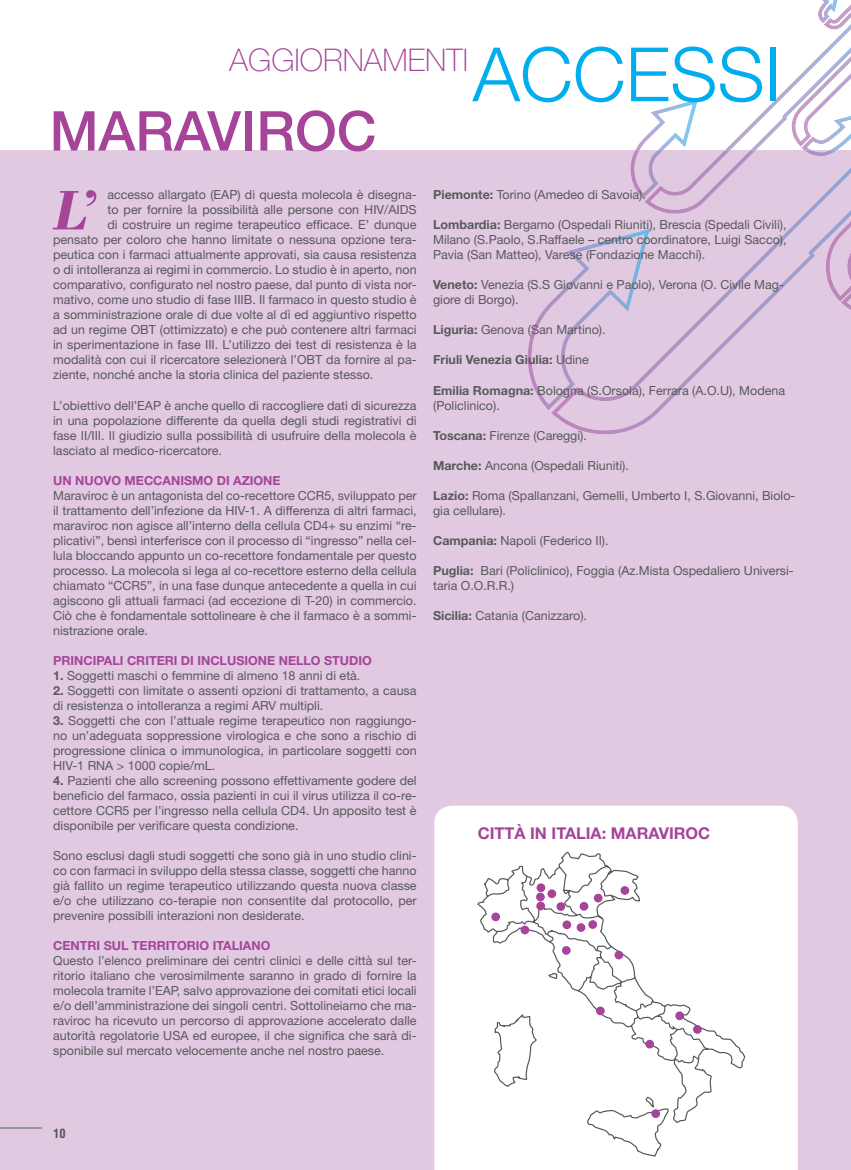
<style>
.page{position:relative;width:851px;height:1170px;background:#fff}
.page>*{position:absolute;margin:0;border:0;box-sizing:border-box;transform-origin:0 0}
.t1{font:300 75px "Helvetica Neue";color:#00aeef}
.t2{font:italic 700 57.38px "Bodoni";color:#a54499}
.t3{font:500 55px "Helvetica Neue";color:#a54499}
.t4{font:100 31.25px "Helvetica Neue";color:#a54499}
.t5{font:700 16.25px "Helvetica Neue";color:#a54499}
.t6{font:12.5px/15px "Helvetica Neue";color:#58595b;text-align:justify}
.t7{font:700 12.5px "Helvetica Neue";color:#a54499}
.t8{font:700 12.5px "Helvetica Neue";color:#58595b}
.t9{font:700 condensed 12.5px "Helvetica";color:#58595b}
.s1{font-weight:700}
.s2{font-weight:400}
</style>
<div class="page">
<div style="left:0;top:151px;width:850px;height:1018px;background:#e1c9e1"></div>
<svg style="left:528px;top:302px;width:23px;height:108px"></svg>
<svg style="left:551px;top:214px;width:299px;height:220px"></svg>
<svg style="left:630px;top:0;width:220px;height:214px"></svg>
<svg style="left:825px;top:221px;width:25px;height:89px"></svg>
<div style="left:434px;top:805px;width:363px;height:364px;background:#fff"></div>
<div style="left:476px;top:850px;width:269px;height:307px;background:#fff"></div>
<div style="left:491px;top:912px;width:9px;height:9px;background:#a54499;border-radius:50%"></div>
<div style="left:520px;top:925px;width:9px;height:9px;background:#a54499;border-radius:50%"></div>
<div style="left:536px;top:883px;width:9px;height:9px;background:#a54499;border-radius:50%"></div>
<div style="left:536px;top:892px;width:8px;height:9px;background:#a54499;border-radius:50%"></div>
<div style="left:536px;top:901px;width:9px;height:9px;background:#a54499;border-radius:50%"></div>
<div style="left:547px;top:889px;width:9px;height:9px;background:#a54499;border-radius:50%"></div>
<div style="left:556px;top:902px;width:9px;height:8px;background:#a54499;border-radius:50%"></div>
<div style="left:562px;top:920px;width:9px;height:9px;background:#a54499;border-radius:50%"></div>
<svg style="left:562px;top:945px;width:8px;height:9px"></svg>
<div style="left:576px;top:923px;width:9px;height:8px;background:#a54499;border-radius:50%"></div>
<div style="left:588px;top:920px;width:9px;height:8px;background:#a54499;border-radius:50%"></div>
<svg style="left:579px;top:901px;width:9px;height:9px"></svg>
<svg style="left:593px;top:893px;width:9px;height:9px"></svg>
<div style="left:620px;top:886px;width:9px;height:8px;background:#a54499;border-radius:50%"></div>
<div style="left:614px;top:950px;width:9px;height:9px;background:#a54499;border-radius:50%"></div>
<div style="left:596px;top:1006px;width:8px;height:9px;background:#a54499;border-radius:50%"></div>
<div style="left:675px;top:1011px;width:9px;height:9px;background:#a54499;border-radius:50%"></div>
<div style="left:693px;top:1024px;width:8px;height:9px;background:#a54499;border-radius:50%"></div>
<div style="left:645px;top:1039px;width:9px;height:9px;background:#a54499;border-radius:50%"></div>
<div style="left:651px;top:1109px;width:9px;height:8px;background:#a54499;border-radius:50%"></div>
<hr style="left:0;top:1127px;width:42px;height:1px;background:#939598">
<h1 class="t1" style="left:472px;top:48px;width:310px">ACCESSI</h1>
<h3 class="t4" style="left:230px;top:49px;width:240px">AGGIORNAMENTI</h3>
<h3 class="t3" style="left:50px;top:111px;width:328px">MARAVIROC</h3>
<h2 class="t2" style="left:53px;top:190px;width:42px">L’</h2>
<p class="t6" style="left:107px;top:189px;width:310px">accesso allargato (EAP) di questa molecola è disegna-</p>
<p class="t6" style="left:107px;top:204px;width:310px">to per fornire la possibilità alle persone con HIV/AIDS</p>
<p class="t6" style="left:107px;top:219px;width:310px">di costruire un regime terapeutico efficace. E’ dunque</p>
<p class="t6" style="left:53px;top:234px;width:365px">pensato per coloro che hanno limitate o nessuna opzione tera-</p>
<p class="t6" style="left:53px;top:249px;width:365px">peutica con i farmaci attualmente approvati, sia causa resistenza</p>
<p class="t6" style="left:53px;top:264px;width:365px">o di intolleranza ai regimi in commercio. Lo studio è in aperto, non</p>
<p class="t6" style="left:53px;top:279px;width:365px">comparativo, configurato nel nostro paese, dal punto di vista nor-</p>
<p class="t6" style="left:53px;top:294px;width:365px">mativo, come uno studio di fase IIIB. Il farmaco in questo studio è</p>
<p class="t6" style="left:53px;top:309px;width:365px">a somministrazione orale di due volte al dì ed aggiuntivo rispetto</p>
<p class="t6" style="left:53px;top:324px;width:365px">ad un regime OBT (ottimizzato) e che può contenere altri farmaci</p>
<p class="t6" style="left:53px;top:339px;width:365px">in sperimentazione in fase III. L’utilizzo dei test di resistenza è la</p>
<p class="t6" style="left:53px;top:354px;width:365px">modalità con cui il ricercatore selezionerà l’OBT da fornire al pa-</p>
<p class="t6" style="left:53px;top:369px;width:321px">ziente, nonché anche la storia clinica del paziente stesso.</p>
<p class="t6" style="left:53px;top:399px;width:365px">L’obiettivo dell’EAP è anche quello di raccogliere dati di sicurezza in una popolazione differente da quella degli studi registrativi di fase II/III. Il giudizio sulla possibilità di usufruire della molecola è lasciato al medico-ricercatore.</p>
<p class="t7" style="left:53px;top:475px;width:229px">UN NUOVO MECCANISMO DI AZIONE</p>
<p class="t6" style="left:53px;top:489px;width:365px">Maraviroc è un antagonista del co-recettore CCR5, sviluppato per il trattamento dell’infezione da HIV-1. A differenza di altri farmaci, maraviroc non agisce all’interno della cellula CD4+ su enzimi “re&shy;plicativi”, bensì interferisce con il processo di “ingresso” nella cel&shy;lula bloccando appunto un co-recettore fondamentale per questo processo. La molecola si lega al co-recettore esterno della cellula chiamato “CCR5”, in una fase dunque antecedente a quella in cui agiscono gli attuali farmaci (ad eccezione di T-20) in commercio.<br>Ciò che è fondamentale sottolineare è che il farmaco è a sommi&shy;nistrazione orale.</p>
<p class="t7" style="left:53px;top:655px;width:320px">PRINCIPALI CRITERI DI INCLUSIONE NELLO STUDIO</p>
<p class="t6" style="left:53px;top:669px;width:309px"><span class="s1">1.</span> Soggetti maschi o femmine di almeno 18 anni di età.</p>
<p class="t6" style="left:53px;top:684px;width:365px"><span class="s1">2.</span> Soggetti con limitate o assenti opzioni di trattamento, a causa di resistenza o intolleranza a regimi ARV multipli.</p>
<p class="t6" style="left:53px;top:714px;width:365px"><span class="s1">3.</span> Soggetti che con l’attuale regime terapeutico non raggiungo&shy;no un’adeguata soppressione virologica e che sono a rischio di progressione clinica o immunologica, in particolare soggetti con HIV-1 RNA &gt; 1000 copie/mL.</p>
<p class="t6" style="left:53px;top:774px;width:365px"><span class="s1">4.</span> Pazienti che allo screening possono effettivamente godere del beneficio del farmaco, ossia pazienti in cui il virus utilizza il co-re&shy;cettore CCR5 per l’ingresso nella cellula CD4. Un apposito test è disponibile per verificare questa condizione.</p>
<p class="t6" style="left:53px;top:849px;width:365px">Sono esclusi dagli studi soggetti che sono già in uno studio clini&shy;co con farmaci in sviluppo della stessa classe, soggetti che hanno già fallito un regime terapeutico utilizzando questa nuova classe e/o che utilizzano co-terapie non consentite dal protocollo, per prevenire possibili interazioni non desiderate.</p>
<p class="t7" style="left:53px;top:940px;width:219px">CENTRI SUL TERRITORIO ITALIANO</p>
<p class="t6" style="left:53px;top:954px;width:365px">Questo l’elenco preliminare dei centri clinici e delle città sul ter&shy;ritorio italiano che verosimilmente saranno in grado di fornire la molecola tramite l’EAP, salvo approvazione dei comitati etici locali e/o dell’amministrazione dei singoli centri. Sottolineiamo che ma&shy;raviroc ha ricevuto un percorso di approvazione accelerato dalle autorità regolatorie USA ed europee, il che significa che sarà di&shy;sponibile sul mercato velocemente anche nel nostro paese.</p>
<p class="t6" style="left:433px;top:189px;width:214px"><span class="s1">Piemonte:</span> Torino (Amedeo di Savoia).</p>
<p class="t6" style="left:433px;top:219px;width:355px"><span class="s1">Lombardia:</span> Bergamo (Ospedali Riuniti), Brescia (Spedali Civili), Milano (S.Paolo, S.Raffaele – centro coordinatore, Luigi Sacco), Pavia (San Matteo), Varese (Fondazione Macchi).</p>
<p class="t6" style="left:433px;top:279px;width:352px"><span class="s1">Veneto:</span> Venezia (S.S Giovanni e Paolo), Verona (O. Civile Mag&shy;giore di Borgo).</p>
<p class="t6" style="left:433px;top:324px;width:174px"><span class="s1">Liguria:</span> Genova (San Martino).</p>
<p class="t8" style="left:433px;top:355px;width:157px">Friuli Venezia Giulia: <span class="s2">Udine</span></p>
<p class="t6" style="left:433px;top:384px;width:353px"><span class="s1">Emilia Romagna:</span> Bologna (S.Orsola), Ferrara (A.O.U), Modena (Policlinico).</p>
<p class="t6" style="left:433px;top:429px;width:155px"><span class="s1">Toscana:</span> Firenze (Careggi).</p>
<p class="t6" style="left:433px;top:459px;width:197px"><span class="s1">Marche:</span> Ancona (Ospedali Riuniti).</p>
<p class="t6" style="left:433px;top:489px;width:364px"><span class="s1">Lazio:</span> Roma (Spallanzani, Gemelli, Umberto I, S.Giovanni, Biolo&shy;gia cellulare).</p>
<p class="t6" style="left:433px;top:534px;width:177px"><span class="s1">Campania:</span> Napoli (Federico II).</p>
<p class="t6" style="left:433px;top:564px;width:362px"><span class="s1">Puglia:</span> Bari (Policlinico), Foggia (Az.Mista Ospedaliero Universi&shy;taria O.O.R.R.)</p>
<p class="t6" style="left:433px;top:609px;width:155px"><span class="s1">Sicilia:</span> Catania (Canizzaro).</p>
<h3 class="t5" style="left:477px;top:827px;width:234px">CITTÀ IN ITALIA: MARAVIROC</h3>
<p class="t9" style="left:53px;top:1128px;width:14px">10</p>
</div>
